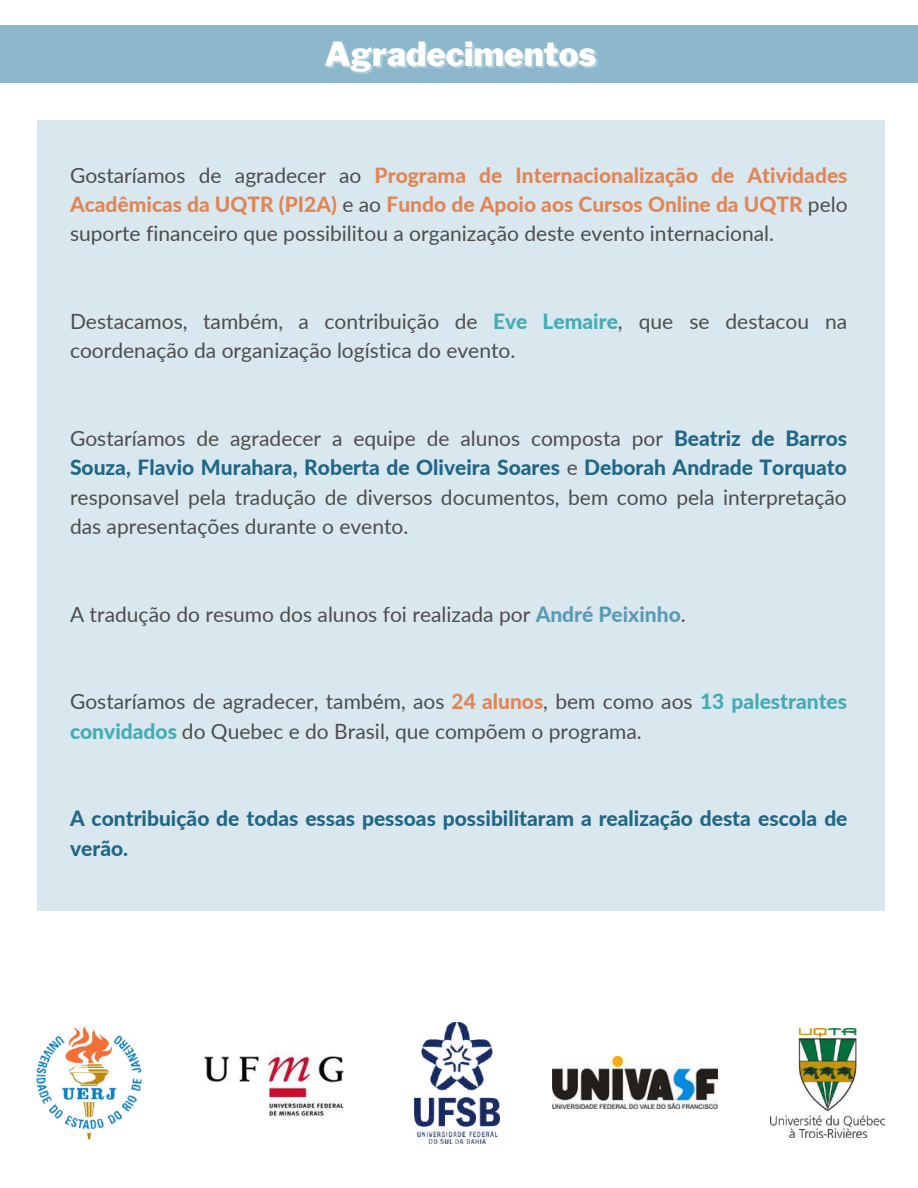
<style>
.page{position:relative;width:918px;height:1188px;background:#fff}
.page>*{position:absolute;margin:0;border:0;box-sizing:border-box;transform-origin:0 0}
.t1{font:900 33px "Libre Franklin";color:#fff}
.t2{font:21px/29.2px "Lato";color:#4d4d4d;text-align:justify}
.t3{font:800 21px/29.2px "Lato";color:#206686}
.s1{color:rgb(230 240 241/.4)}
.s2{font-weight:800;color:#e18556}
.s3{font-weight:800;color:#45abb2}
.s4{font-weight:800;color:#206686}
.s5{font-weight:800;color:#5b9ab6}
</style>
<div class="page">
<div style="left:0;top:26px;width:918px;height:57px;background:#8db8cc"></div>
<div style="left:37px;top:120px;width:847px;height:791px;background:#d9e8ee"></div>
<img style="left:415px;top:1022px;width:84px;height:122px">
<img style="left:37px;top:1025px;width:105px;height:115px">
<img style="left:201px;top:1050px;width:143px;height:69px">
<img style="left:770px;top:1028px;width:114px;height:109px">
<img style="left:552px;top:1057px;width:166px;height:52px">
<h1 class="t1" style="left:327px;top:34px;width:271px"><span class="s1">A</span>gradecimentos</h1>
<p class="t2" style="left:70px;top:160px;width:779px">Gostaríamos de agradecer ao <span class="s2">Programa de Internacionalização de Atividades Acadêmicas da UQTR (PI2A)</span> e ao <span class="s2">Fundo de Apoio aos Cursos Online da UQTR</span> pelo suporte financeiro que possibilitou a organização deste evento internacional.</p>
<p class="t2" style="left:70px;top:306px;width:779px">Destacamos, também, a contribuição de <span class="s3">Eve Lemaire</span>, que se destacou na coordenação da organização logística do evento.</p>
<p class="t2" style="left:70px;top:423px;width:779px">Gostaríamos de agradecer a equipe de alunos composta por <span class="s4">Beatriz de Barros Souza, Flavio Murahara, Roberta de Oliveira Soares</span> e <span class="s4">Deborah Andrade Torquato </span>responsavel pela tradução de diversos documentos, bem como pela interpretação das apresentações durante o evento.</p>
<p class="t2" style="left:70px;top:599px;width:617px">A tradução do resumo dos alunos foi realizada por <span class="s5">André Peixinho</span>.</p>
<p class="t2" style="left:70px;top:687px;width:779px">Gostaríamos de agradecer, também, aos <span class="s2">24 alunos</span>, bem como aos <span class="s3">13 palestrantes convidados</span> do Quebec e do Brasil, que compõem o programa.</p>
<p class="t3" style="left:70px;top:804px;width:779px">A contribuição de todas essas pessoas possibilitaram a realização desta escola de verão.</p>
</div>
